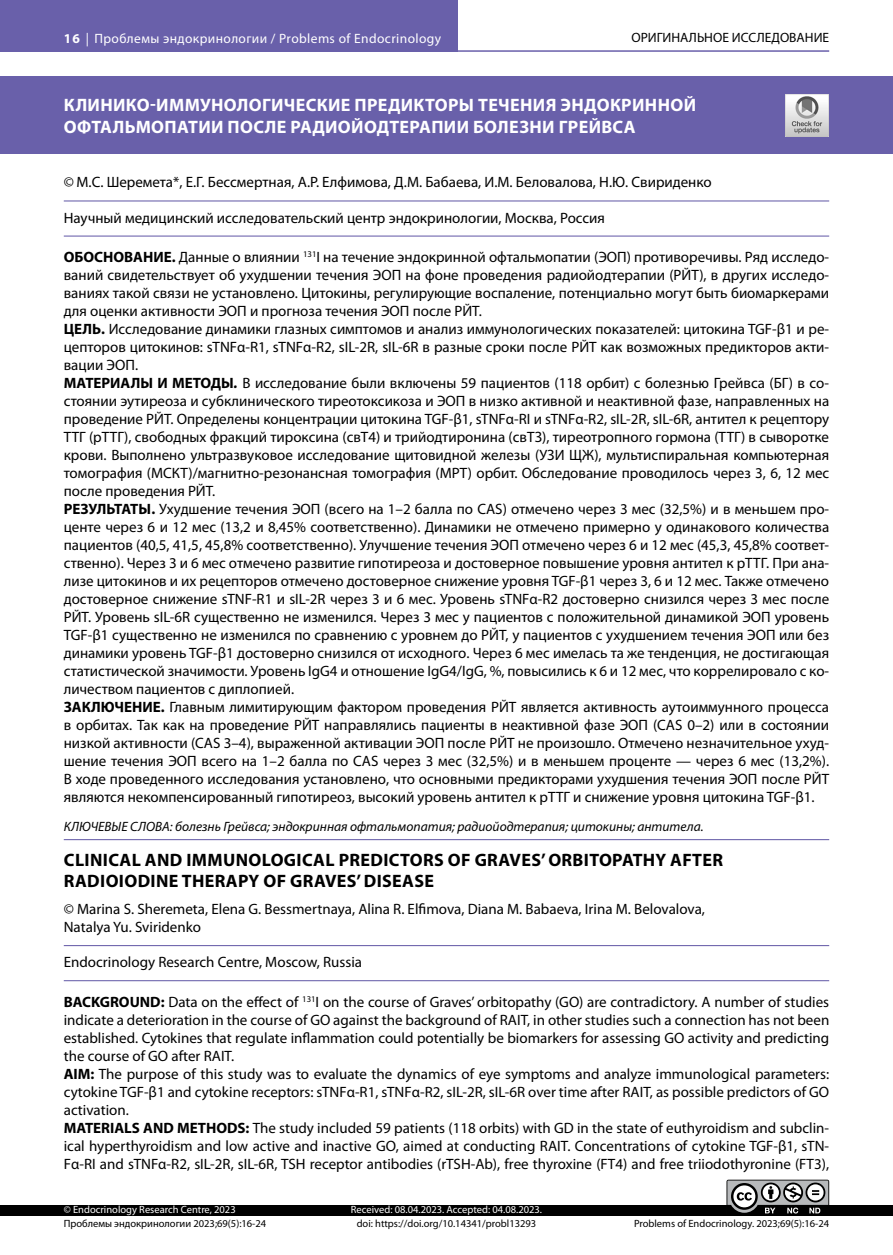
<style>
.page{position:relative;width:893px;height:1255px;background:#fff}
.page>*{position:absolute;margin:0;border:0;box-sizing:border-box;transform-origin:0 0}
.t1{font:700 18px/21.6px "Myriad Pro";letter-spacing:.02em;color:#fff}
.t2{font:700 18px/21.6px "Myriad Pro";letter-spacing:.02em;color:#000}
.t3{font:15px/18px "Myriad Pro";color:#000}
.t4{font:italic 13.5px "Myriad Pro";color:#000}
.t5{font:13.5px "Myriad Pro";letter-spacing:.03em;color:#fff}
.t6{font:13.5px "Myriad Pro";color:#000}
.t7{font:10.5px "Myriad Pro";color:#000}
.t8{font:10.5px "Myriad Pro";color:#fff}
.s1{font-weight:700}
.s2{font-weight:700;font-style:italic}
</style>
<div class="page">
<hr style="left:0;top:50px;width:829px;height:2px;background:#6960aa">
<div style="left:0;top:0;width:457px;height:51px;background:#6960aa"></div>
<hr style="left:64px;top:200px;width:765px;height:1px;background:#6960aa">
<hr style="left:64px;top:235px;width:765px;height:1px;background:#6960aa">
<hr style="left:64px;top:839px;width:765px;height:1px;background:#6960aa">
<hr style="left:64px;top:945px;width:765px;height:1px;background:#6960aa">
<hr style="left:64px;top:980px;width:765px;height:1px;background:#6960aa">
<div style="left:0;top:1204px;width:893px;height:11px;background:#000"></div>
<div style="left:0;top:77px;width:893px;height:77px;background:#6960aa"></div>
<svg style="left:726px;top:1179px;width:103px;height:35px"></svg>
<img style="left:786px;top:94px;width:42px;height:43px">
<p class="t5" style="left:64px;top:30px;width:379px"><span class="s1">16</span> | Проблемы эндокринологии / Problems of Endocrinology</p>
<p class="t6" style="left:631px;top:29px;width:199px">ОРИГИНАЛЬНОЕ ИССЛЕДОВАНИЕ</p>
<p class="t1" style="left:64px;top:94px;width:634px">КЛИНИКО-ИММУНОЛОГИЧЕСКИЕ ПРЕДИКТОРЫ ТЕЧЕНИЯ ЭНДОКРИННОЙ<br>ОФТАЛЬМОПАТИИ ПОСЛЕ РАДИОЙОДТЕРАПИИ БОЛЕЗНИ ГРЕЙВСА</p>
<p class="t3" style="left:64px;top:172px;width:649px">© М.С. Шеремета*, Е.Г. Бессмертная, А.Р. Елфимова, Д.М. Бабаева, И.М. Беловалова, Н.Ю. Свириденко</p>
<p class="t3" style="left:64px;top:208px;width:543px">Научный медицинский исследовательский центр эндокринологии, Москва, Россия</p>
<p class="t3" style="left:64px;top:248px;width:767px"><span class="s1">ОБОСНОВАНИЕ.</span> Данные о влиянии <sup>131</sup>I на течение эндокринной офтальмопатии (ЭОП) противоречивы. Ряд исследо&shy;ваний свидетельствует об ухудшении течения ЭОП на фоне проведения радиойодтерапии (РЙТ), в других исследо&shy;ваниях такой связи не установлено. Цитокины, регулирующие воспаление, потенциально могут быть биомаркерами для оценки активности ЭОП и прогноза течения ЭОП после РЙТ.<br><span class="s1">ЦЕЛЬ.</span> Исследование динамики глазных симптомов и анализ иммунологических показателей: цитокина TGF-β1 и ре&shy;цепторов цитокинов: sTNFα-R1, sTNFα-R2, sIL-2R, sIL-6R в разные сроки после РЙТ как возможных предикторов акти&shy;вации ЭОП.<br><span class="s1">МАТЕРИАЛЫ И МЕТОДЫ</span><span class="s2">.</span> В исследование были включены 59 пациентов (118 орбит) с болезнью Грейвса (БГ) в со&shy;стоянии эутиреоза и субклинического тиреотоксикоза и ЭОП в низко активной и неактивной фазе, направленных на проведение РЙТ. Определены концентрации цитокина TGF-β1, sTNFα-RI и sTNFα-R2, sIL-2R, sIL-6R, антител к рецептору ТТГ (рТТГ), свободных фракций тироксина (свТ4) и трийодтиронина (свТЗ), тиреотропного гормона (ТТГ) в сыворотке крови. Выполнено ультразвуковое исследование щитовидной железы (УЗИ ЩЖ), мультиспиральная компьютерная томография (МСКТ)/магнитно-резонансная томография (МРТ) орбит. Обследование проводилось через 3, 6, 12 мес после проведения РЙТ.<br><span class="s1">РЕЗУЛЬТАТЫ.</span> Ухудшение течения ЭОП (всего на 1–2 балла по CAS) отмечено через 3 мес (32,5%) и в меньшем про&shy;центе через 6 и 12 мес (13,2 и 8,45% соответственно). Динамики не отмечено примерно у одинакового количества пациентов (40,5, 41,5, 45,8% соответственно). Улучшение течения ЭОП отмечено через 6 и 12 мес (45,3, 45,8% соответ&shy;ственно). Через 3 и 6 мес отмечено развитие гипотиреоза и достоверное повышение уровня антител к рТТГ. При ана&shy;лизе цитокинов и их рецепторов отмечено достоверное снижение уровня TGF-β1 через 3, 6 и 12 мес. Также отмечено достоверное снижение sTNF-R1 и sIL-2R через 3 и 6 мес. Уровень sTNFα-R2 достоверно снизился через 3 мес после РЙТ. Уровень sIL-6R существенно не изменился. Через 3 мес у пациентов с положительной динамикой ЭОП уровень TGF-β1 существенно не изменился по сравнению с уровнем до РЙТ, у пациентов с ухудшением течения ЭОП или без динамики уровень TGF-β1 достоверно снизился от исходного. Через 6 мес имелась та же тенденция, не достигающая статистической значимости. Уровень IgG4 и отношение IgG4/IgG, %, повысились к 6 и 12 мес, что коррелировало с ко&shy;личеством пациентов с диплопией.<br><span class="s1">ЗАКЛЮЧЕНИЕ.</span> Главным лимитирующим фактором проведения РЙТ является активность аутоиммунного процесса в орбитах. Так как на проведение РЙТ направлялись пациенты в неактивной фазе ЭОП (CAS 0–2) или в состоянии низкой активности (CAS 3–4), выраженной активации ЭОП после РЙТ не произошло. Отмечено незначительное ухуд&shy;шение течения ЭОП всего на 1–2 балла по CAS через 3 мес (32,5%) и в меньшем проценте — через 6 мес (13,2%).<br>В ходе проведенного исследования установлено, что основными предикторами ухудшения течения ЭОП после РЙТ являются некомпенсированный гипотиреоз, высокий уровень антител к рТТГ и снижение уровня цитокина TGF-β1.</p>
<p class="t4" style="left:64px;top:818px;width:641px">КЛЮЧЕВЫЕ СЛОВА: болезнь Грейвса; эндокринная офтальмопатия; радиойодтерапия; цитокины; антитела.</p>
<p class="t2" style="left:64px;top:848px;width:661px">CLINICAL AND IMMUNOLOGICAL PREDICTORS OF GRAVES’ ORBITOPATHY AFTER<br>RADIOIODINE THERAPY OF GRAVES’ DISEASE</p>
<p class="t3" style="left:64px;top:899px;width:643px">© Marina S. Sheremeta, Elena G. Bessmertnaya, Alina R. Elfimova, Diana M. Babaeva, Irina M. Belovalova,<br>Natalya Yu. Sviridenko</p>
<p class="t3" style="left:64px;top:953px;width:300px">Endocrinology Research Centre, Moscow, Russia</p>
<p class="t3" style="left:64px;top:992px;width:767px"><span class="s1">BACKGROUND:</span> Data on the effect of <sup>131</sup>I on the course of Graves’ orbitopathy (GO) are contradictory. A number of studies indicate a deterioration in the course of GO against the background of RAIT, in other studies such a connection has not been established. Cytokines that regulate inflammation could potentially be biomarkers for assessing GO activity and predicting the course of GO after RAIT.<br><span class="s1">AIM:</span> The purpose of this study was to evaluate the dynamics of eye symptoms and analyze immunological parameters: cytokine TGF-β1 and cytokine receptors: sTNFα-R1, sTNFα-R2, sIL-2R, sIL-6R over time after RAIT, as possible predictors of GO activation.<br><span class="s1">MATERIALS AND METHODS:</span> The study included 59 patients (118 orbits) with GD in the state of euthyroidism and subclin&shy;ical hyperthyroidism and low active and inactive GO, aimed at conducting RAIT. Concentrations of cytokine TGF-β1, sTN-Fα-RI and sTNFα-R2, sIL-2R, sIL-6R, TSH receptor antibodies (rTSH-Ab), free thyroxine (FT4) and free triiodothyronine (FT3),</p>
<p class="t8" style="left:351px;top:1203px;width:193px">Received: 08.04.2023. Accepted: 04.08.2023.</p>
<p class="t7" style="left:64px;top:1216px;width:204px">Проблемы эндокринологии 2023;69(5):16-24</p>
<p class="t7" style="left:357px;top:1216px;width:181px">doi: https://doi.org/10.14341/probl13293</p>
<p class="t7" style="left:634px;top:1216px;width:197px">Problems of Endocrinology. 2023;69(5):16-24</p>
<p class="t8" style="left:64px;top:1203px;width:173px">© Endocrinology Research Centre, 2023</p>
</div>
